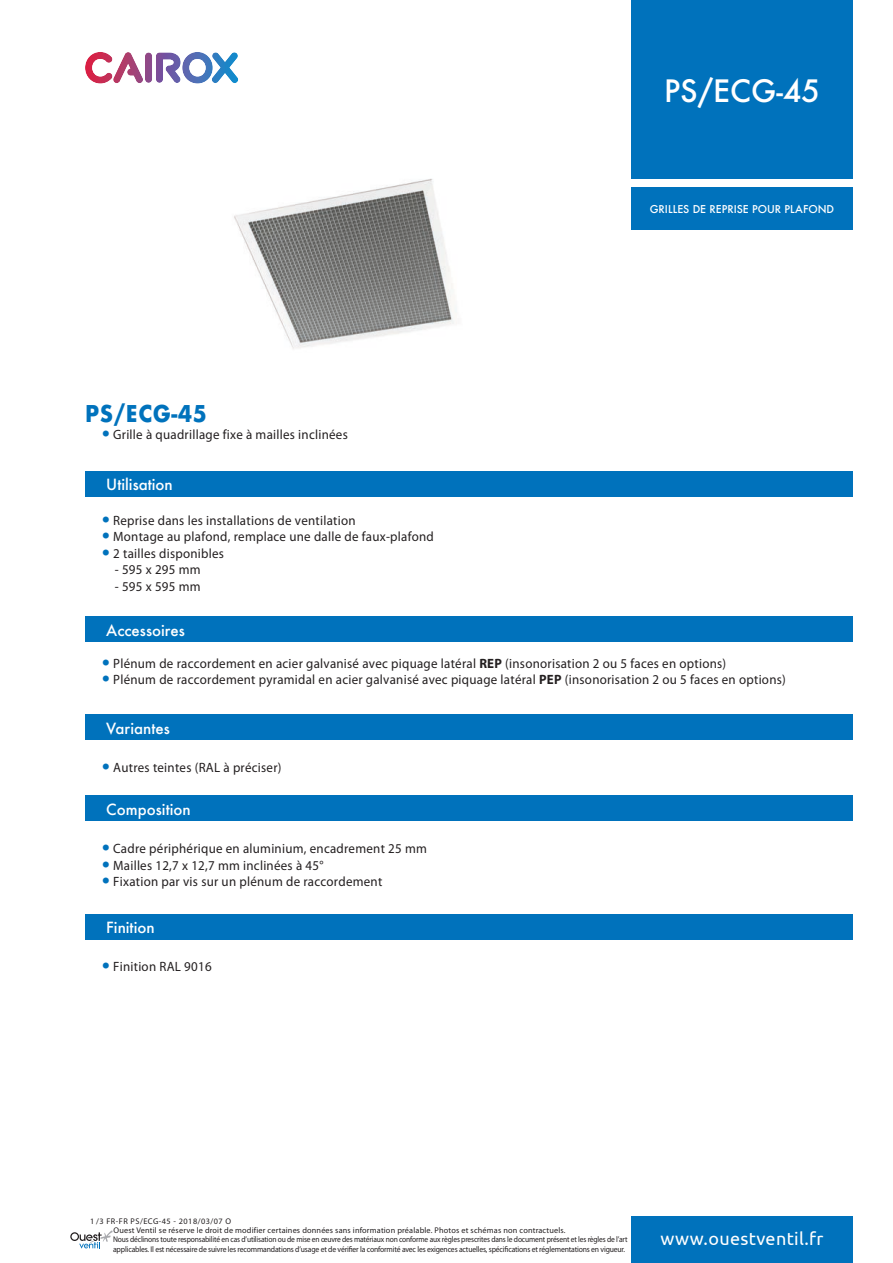
<style>
.page{position:relative;width:893px;height:1263px;background:#fff}
.page>*{position:absolute;margin:0;border:0;box-sizing:border-box;transform-origin:0 0}
.t1{font:500 30px "Futura";color:#fff}
.t2{font:700 22.5px "Futura";letter-spacing:.03em;color:#0072bc;scale:.92 1}
.t3{font:18px "Ubuntu";letter-spacing:.02em;color:#fff}
.t4{font:500 15px "Futura";color:#fff}
.t5{font:13.5px "Myriad Pro";letter-spacing:.02em;color:#231f20;scale:.96 1}
.t6{font:500 10.5px "Futura";color:#fff}
.t7{font:8.25px/9.9px "Myriad Pro";letter-spacing:-.02em;color:#231f20;scale:.91 1}
.t8{font:8.25px "Myriad Pro";letter-spacing:.02em;color:#231f20}
.t9{font:8.25px "Myriad Pro";letter-spacing:.06em;color:#231f20}
.s1{font-weight:900;font-size:21px;color:#0072bc}
.s2{font-weight:700}
</style>
<div class="page">
<div style="left:631px;top:1216px;width:222px;height:47px;background:#0072bc"></div>
<div style="left:631px;top:0;width:222px;height:179px;background:#0072bc"></div>
<div style="left:631px;top:187px;width:222px;height:43px;background:#0072bc"></div>
<div style="left:145px;top:52px;width:7px;height:31px;background:#8e4989;border-radius:4px"></div>
<svg style="left:156px;top:52px;width:83px;height:32px"></svg>
<svg style="left:85px;top:52px;width:58px;height:32px"></svg>
<svg style="left:70px;top:1230px;width:43px;height:18px"></svg>
<div style="left:85px;top:617px;width:768px;height:25px;background:#0072bc"></div>
<div style="left:85px;top:471px;width:768px;height:25px;background:#0072bc"></div>
<div style="left:85px;top:796px;width:768px;height:25px;background:#0072bc"></div>
<div style="left:85px;top:914px;width:768px;height:25px;background:#0072bc"></div>
<img style="left:234px;top:179px;width:223px;height:170px">
<div style="left:85px;top:715px;width:768px;height:25px;background:#0072bc"></div>
<h1 class="t1" style="left:664px;top:77px;width:158px">PS/ECG-45</h1>
<h2 class="t2" style="left:85px;top:403px;width:134px">PS/ECG-45</h2>
<p class="t5" style="left:102px;top:427px;width:257px"><span class="s1">•</span> Grille à quadrillage fixe à mailles inclinées</p>
<p class="t4" style="left:106px;top:477px;width:68px">Utilisation</p>
<p class="t5" style="left:102px;top:513px;width:266px"><span class="s1">•</span> Reprise dans les installations de ventilation</p>
<p class="t5" style="left:102px;top:530px;width:347px"><span class="s1">•</span> Montage au plafond, remplace une dalle de faux-plafond</p>
<p class="t5" style="left:102px;top:546px;width:129px"><span class="s1">•</span> 2 tailles disponibles</p>
<p class="t5" style="left:115px;top:563px;width:91px">- 595 x 295 mm</p>
<p class="t5" style="left:115px;top:579px;width:91px">- 595 x 595 mm</p>
<p class="t4" style="left:106px;top:623px;width:80px">Accessoires</p>
<p class="t6" style="left:650px;top:204px;width:186px">GRILLES DE REPRISE POUR PLAFOND</p>
<p class="t5" style="left:102px;top:656px;width:652px"><span class="s1">•</span> Plénum de raccordement en acier galvanisé avec piquage latéral <span class="s2">REP</span> (insonorisation 2 ou 5 faces en options)</p>
<p class="t5" style="left:102px;top:673px;width:714px"><span class="s1">•</span> Plénum de raccordement pyramidal en acier galvanisé avec piquage latéral <span class="s2">PEP</span> (insonorisation 2 ou 5 faces en options)</p>
<p class="t4" style="left:106px;top:721px;width:65px">Variantes</p>
<p class="t5" style="left:102px;top:761px;width:188px"><span class="s1">•</span> Autres teintes (RAL à préciser)</p>
<p class="t4" style="left:106px;top:802px;width:86px">Composition</p>
<p class="t5" style="left:102px;top:842px;width:340px"><span class="s1">•</span> Cadre périphérique en aluminium, encadrement 25 mm</p>
<p class="t5" style="left:102px;top:858px;width:232px"><span class="s1">•</span> Mailles 12,7 x 12,7 mm inclinées à 45°</p>
<p class="t5" style="left:102px;top:875px;width:293px"><span class="s1">•</span> Fixation par vis sur un plénum de raccordement</p>
<p class="t4" style="left:106px;top:920px;width:50px">Finition</p>
<p class="t5" style="left:102px;top:960px;width:116px"><span class="s1">•</span> Finition RAL 9016</p>
<p class="t9" style="left:90px;top:1217px;width:143px">1/3 FR-FR PS/ECG-45 - 2018/03/07 O</p>
<p class="t7" style="left:113px;top:1235px;width:567px">Nous déclinons toute responsabilité en cas d’utilisation ou de mise en œuvre des matériaux non conforme aux règles prescrites dans le document présent et les règles de l’art applicables. Il est nécessaire de suivre les recommandations d’usage et de vérifier la conformité avec les exigences actuelles, spécifications et réglementations en vigueur.</p>
<p class="t8" style="left:114px;top:1227px;width:454px">Ouest Ventil se réserve le droit de modifier certaines données sans information préalable. Photos et schémas non contractuels.</p>
<h3 class="t3" style="left:660px;top:1228px;width:165px">www.ouestventil.fr</h3>
</div>
